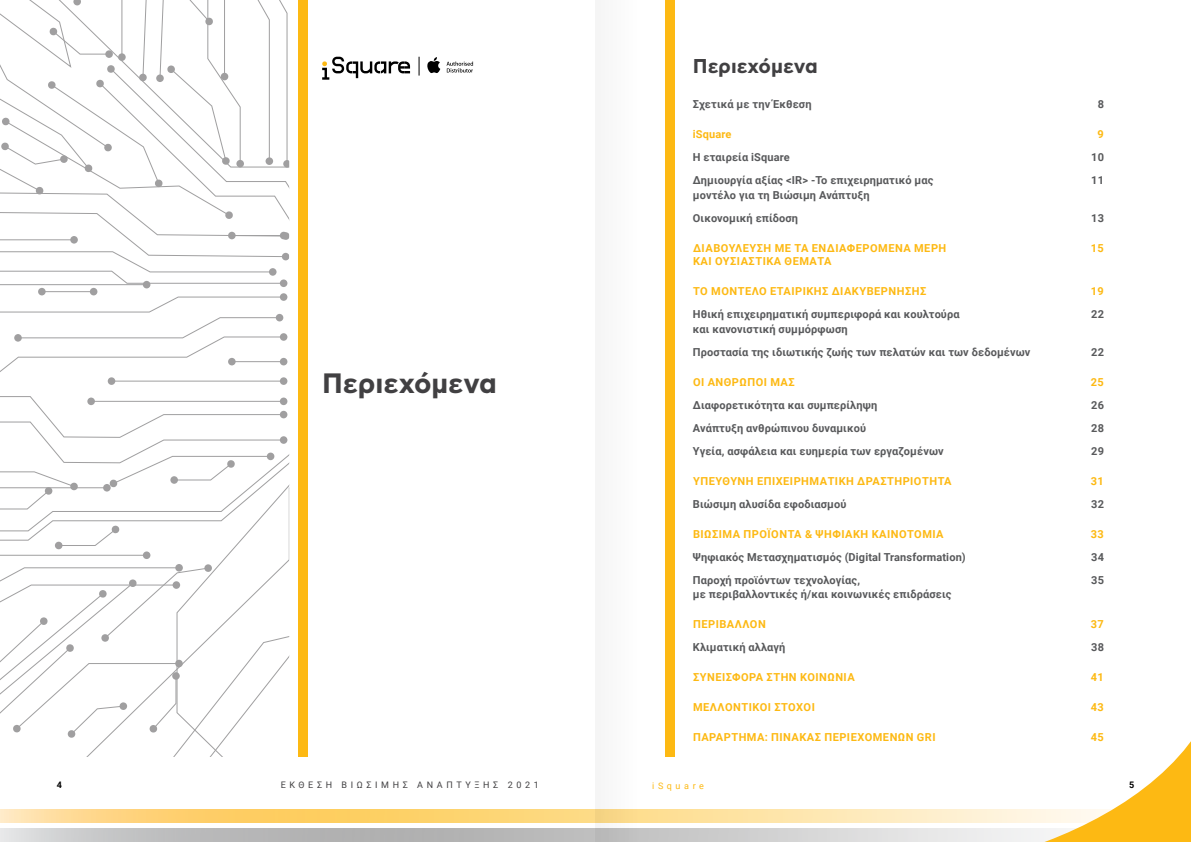
<style>
.page{position:relative;width:1191px;height:842px;background:#fff}
.page>*{position:absolute;margin:0;border:0;box-sizing:border-box;transform-origin:0 0}
.t1{font:700 28px "CF Asty Pro";letter-spacing:-.005em;color:#414042}
.t2{font:700 20px "CF Asty Pro";letter-spacing:-.005em;color:#414042}
.t3{font:700 11px "Roboto";letter-spacing:.01em;color:#58595b}
.t4{font:700 11px "Roboto";letter-spacing:.045em;color:#fdb913}
.t5{font:700 11px "Roboto";letter-spacing:.01em;color:#fdb913}
.t6{font:9px "Roboto";letter-spacing:.4em;color:#414042}
.t7{font:9px "Roboto";letter-spacing:.4em;color:#fdb913}
.t8{font:700 9px "Roboto";color:#000}
</style>
<div class="page">
<svg style="left:0;top:828px;width:1001px;height:14px;background:#c7c7c7"></svg>
<svg style="left:0;top:810px;width:1001px;height:12px;background:#fddb8e"></svg>
<svg style="left:1001px;top:741px;width:190px;height:101px"></svg>
<hr style="left:111px;top:381px;width:173px;height:1px;background:#414042">
<div style="left:280px;top:377px;width:7px;height:8px;background:#a09fa0;border-radius:50%"></div>
<div style="left:108px;top:377px;width:7px;height:8px;background:#a09fa0;border-radius:50%"></div>
<svg style="left:0;top:396px;width:289px;height:361px"></svg>
<svg style="left:0;top:0;width:289px;height:378px"></svg>
<svg style="left:322px;top:57px;width:88px;height:23px"></svg>
<svg style="left:427px;top:57px;width:13px;height:16px"></svg>
<svg style="left:446px;top:62px;width:27px;height:10px"></svg>
<svg style="left:419px;top:57px;width:1px;height:19px"></svg>
<div style="left:298px;top:0;width:10px;height:757px;background:#fdb913"></div>
<div style="left:665px;top:0;width:10px;height:757px;background:#fdb913"></div>
<div style="left:595px;top:0;width:57px;height:842px;background:#fafafa"></div>
<p class="t1" style="left:322px;top:366px;width:176px">Περιεχόμενα</p>
<p class="t2" style="left:693px;top:53px;width:126px">Περιεχόμενα</p>
<p class="t3" style="left:693px;top:96px;width:120px">Σχετικά με την Έκθεση</p>
<p class="t3" style="left:1097px;top:96px;width:8px">8</p>
<p class="t5" style="left:693px;top:126px;width:40px">iSquare</p>
<p class="t4" style="left:1097px;top:126px;width:8px">9</p>
<p class="t3" style="left:693px;top:149px;width:98px">Η εταιρεία iSquare</p>
<p class="t3" style="left:1091px;top:149px;width:14px">10</p>
<p class="t3" style="left:693px;top:172px;width:242px">Δημιουργία αξίας &lt;IR&gt; -Το επιχειρηματικό μας</p>
<p class="t3" style="left:1091px;top:172px;width:14px">11</p>
<p class="t3" style="left:693px;top:187px;width:178px">μοντέλο για τη Βιώσιμη Ανάπτυξη</p>
<p class="t3" style="left:693px;top:210px;width:107px">Οικονομική επίδοση</p>
<p class="t3" style="left:1091px;top:210px;width:14px">13</p>
<p class="t4" style="left:693px;top:240px;width:255px">ΔΙΑΒΟΎΛΕΥΣΗ ΜΕ ΤΑ ΕΝΔΙΑΦΕΡΌΜΕΝΑ ΜΈΡΗ</p>
<p class="t4" style="left:1090px;top:240px;width:15px">15</p>
<p class="t4" style="left:693px;top:253px;width:140px">ΚΑΙ ΟΥΣΙΑΣΤΙΚΆ ΘΈΜΑΤΑ</p>
<p class="t4" style="left:693px;top:283px;width:235px">ΤΟ ΜΟΝΤΈΛΟ ΕΤΑΙΡΙΚΉΣ ΔΙΑΚΥΒΈΡΝΗΣΉΣ</p>
<p class="t4" style="left:1090px;top:283px;width:15px">19</p>
<p class="t3" style="left:693px;top:306px;width:268px">Ηθική επιχειρηματική συμπεριφορά και κουλτούρα</p>
<p class="t3" style="left:1091px;top:306px;width:14px">22</p>
<p class="t3" style="left:693px;top:321px;width:156px">και κανονιστική συμμόρφωση</p>
<p class="t3" style="left:693px;top:344px;width:339px">Προστασία της ιδιωτικής ζωής των πελατών και των δεδομένων</p>
<p class="t3" style="left:1091px;top:344px;width:14px">22</p>
<p class="t4" style="left:693px;top:374px;width:103px">ΟΙ ΆΝΘΡΩΠΟΊ ΜΑΣ</p>
<p class="t4" style="left:1090px;top:374px;width:15px">25</p>
<p class="t3" style="left:693px;top:397px;width:186px">Διαφορετικότητα και συμπερίληψη</p>
<p class="t3" style="left:1091px;top:397px;width:14px">26</p>
<p class="t3" style="left:693px;top:420px;width:175px">Ανάπτυξη ανθρώπινου δυναμικού</p>
<p class="t3" style="left:1091px;top:420px;width:14px">28</p>
<p class="t3" style="left:693px;top:443px;width:252px">Υγεία, ασφάλεια και ευημερία των εργαζομένων</p>
<p class="t3" style="left:1091px;top:443px;width:14px">29</p>
<p class="t4" style="left:693px;top:473px;width:260px">ΥΠΕΎΘΥΝΗ ΕΠΙΧΕΙΡΗΜΑΤΙΚΉ ΔΡΑΣΤΗΡΙΌΤΗΤΑ</p>
<p class="t4" style="left:1090px;top:473px;width:15px">31</p>
<p class="t3" style="left:693px;top:496px;width:155px">Βιώσιμη αλυσίδα εφοδιασμού</p>
<p class="t3" style="left:1091px;top:496px;width:14px">32</p>
<p class="t4" style="left:693px;top:526px;width:252px">ΒΙΏΣΙΜΑ ΠΡΟΪΌΝΤΑ &amp; ΨΗΦΙΑΚΉ ΚΑΙΝΟΤΟΜΊΑ</p>
<p class="t4" style="left:1090px;top:526px;width:15px">33</p>
<p class="t3" style="left:693px;top:549px;width:274px">Ψηφιακός Μετασχηματισμός (Digital Transformation)</p>
<p class="t3" style="left:1091px;top:549px;width:14px">34</p>
<p class="t3" style="left:693px;top:572px;width:169px">Παροχή προϊόντων τεχνολογίας,</p>
<p class="t3" style="left:1091px;top:572px;width:14px">35</p>
<p class="t3" style="left:693px;top:586px;width:260px">με περιβαλλοντικές ή/και κοινωνικές επιδράσεις</p>
<p class="t4" style="left:693px;top:616px;width:74px">ΠΕΡΙΒΆΛΛΟΝ</p>
<p class="t4" style="left:1090px;top:616px;width:15px">37</p>
<p class="t3" style="left:693px;top:639px;width:94px">Κλιματική αλλαγή</p>
<p class="t3" style="left:1091px;top:639px;width:14px">38</p>
<p class="t4" style="left:693px;top:669px;width:163px">ΣΥΝΕΙΣΦΟΡΆ ΣΤΗΝ ΚΟΙΝΩΝΊΑ</p>
<p class="t4" style="left:1090px;top:669px;width:15px">41</p>
<p class="t4" style="left:693px;top:699px;width:123px">ΜΕΛΛΟΝΤΙΚΟΊ ΣΤΌΧΟΙ</p>
<p class="t4" style="left:1090px;top:699px;width:15px">43</p>
<p class="t4" style="left:693px;top:729px;width:244px">ΠΑΡΆΡΤΗΜΑ: ΠΊΝΑΚΑΣ ΠΕΡΙΕΧΟΜΈΝΩΝ GRI</p>
<p class="t4" style="left:1090px;top:729px;width:15px">45</p>
<p class="t8" style="left:57px;top:778px;width:7px">4</p>
<p class="t6" style="left:281px;top:778px;width:259px">ΕΚΘΕΣΗ ΒΙΩΣΙΜΗΣ ΑΝΑΠΤΥΞΗΣ 2021</p>
<p class="t7" style="left:652px;top:779px;width:53px">iSquare</p>
<p class="t8" style="left:1129px;top:778px;width:7px">5</p>
</div>
